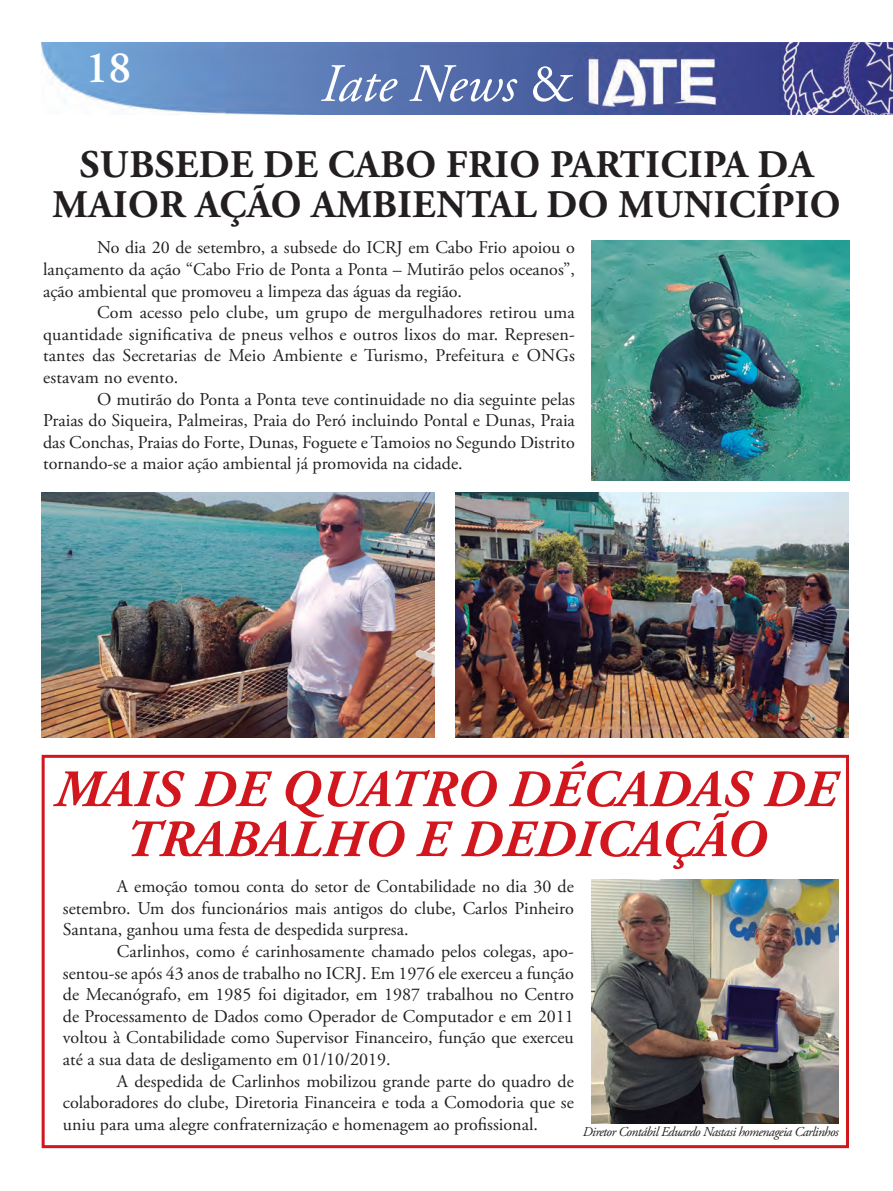
<style>
.page{position:relative;width:893px;height:1191px;background:#fff}
.page>*{position:absolute;margin:0;border:0;box-sizing:border-box;transform-origin:0 0}
.t1{font:italic 54px "Adobe Garamond Pro";color:#fff}
.t2{font:italic 700 52.35px "Adobe Garamond Pro";letter-spacing:.015em;color:#d1161e}
.t3{font:600 45px "Adobe Garamond Pro";color:#fff}
.t4{font:700 39px/40.5px "Adobe Garamond Pro";letter-spacing:.015em;color:#231f20;text-align:center}
.t5{font:18px/21.6px "Adobe Garamond Pro";color:#231f20;text-align:justify}
.t6{font:italic 13.5px "Adobe Garamond Pro";letter-spacing:-.04em;color:#231f20}
.s1{font-style:normal}
</style>
<div class="page">
<img style="left:42px;top:43px;width:850px;height:72px">
<img style="left:455px;top:493px;width:393px;height:244px">
<img style="left:42px;top:493px;width:393px;height:244px">
<img style="left:592px;top:240px;width:257px;height:241px">
<img style="left:592px;top:879px;width:246px;height:245px">
<div style="left:42px;top:755px;width:806px;height:393px;border:3px solid #d1161e"></div>
<h3 class="t3" style="left:86px;top:41px;width:47px">18</h3>
<p class="t1" style="left:321px;top:51px;width:254px">Iate News <span class="s1">&amp;</span></p>
<p class="t4" style="left:52px;top:145px;width:789px">SUBSEDE DE CABO FRIO PARTICIPA DA<br>MAIOR AÇÃO AMBIENTAL DO MUNICÍPIO</p>
<p class="t5" style="left:43px;top:238px;width:533px;text-indent:54px">No dia 20 de setembro, a subsede do ICRJ em Cabo Frio apoiou o lançamento da ação “Cabo Frio de Ponta a Ponta – Mutirão pelos oceanos”, ação ambiental que promoveu a limpeza das águas da região.</p>
<p class="t5" style="left:43px;top:302px;width:533px;text-indent:54px">Com acesso pelo clube, um grupo de mergulhadores retirou uma quantidade significativa de pneus velhos e outros lixos do mar. Represen&shy;tantes das Secretarias de Meio Ambiente e Turismo, Prefeitura e ONGs estavam no evento.</p>
<p class="t5" style="left:43px;top:389px;width:533px;text-indent:54px">O mutirão do Ponta a Ponta teve continuidade no dia seguinte pelas Praias do Siqueira, Palmeiras, Praia do Peró incluindo Pontal e Dunas, Praia das Conchas, Praias do Forte, Dunas, Foguete e Tamoios no Segundo Distrito tornando-se a maior ação ambiental já promovida na cidade.</p>
<p class="t2" style="left:55px;top:759px;width:782px">MAIS DE QUATRO DÉCADAS DE</p>
<p class="t2" style="left:125px;top:809px;width:642px">TRABALHO E DEDICAÇÃO</p>
<p class="t5" style="left:63px;top:876px;width:512px;text-indent:54px">A emoção tomou conta do setor de Contabilidade no dia 30 de setembro. Um dos funcionários mais antigos do clube, Carlos Pinheiro Santana, ganhou uma festa de despedida surpresa.</p>
<p class="t5" style="left:63px;top:941px;width:512px;text-indent:54px">Carlinhos, como é carinhosamente chamado pelos colegas, apo&shy;sentou-se após 43 anos de trabalho no ICRJ. Em 1976 ele exerceu a função de Mecanógrafo, em 1985 foi digitador, em 1987 trabalhou no Centro de Processamento de Dados como Operador de Computador e em 2011 voltou à Contabilidade como Supervisor Financeiro, função que exerceu até a sua data de desligamento em 01/10/2019.</p>
<p class="t5" style="left:63px;top:1071px;width:512px;text-indent:54px">A despedida de Carlinhos mobilizou grande parte do quadro de colaboradores do clube, Diretoria Financeira e toda a Comodoria que se uniu para uma alegre confraternização e homenagem ao profissional.</p>
<p class="t6" style="left:582px;top:1124px;width:257px">Diretor Contábil Eduardo Nastasi homenageia Carlinhos</p>
</div>
